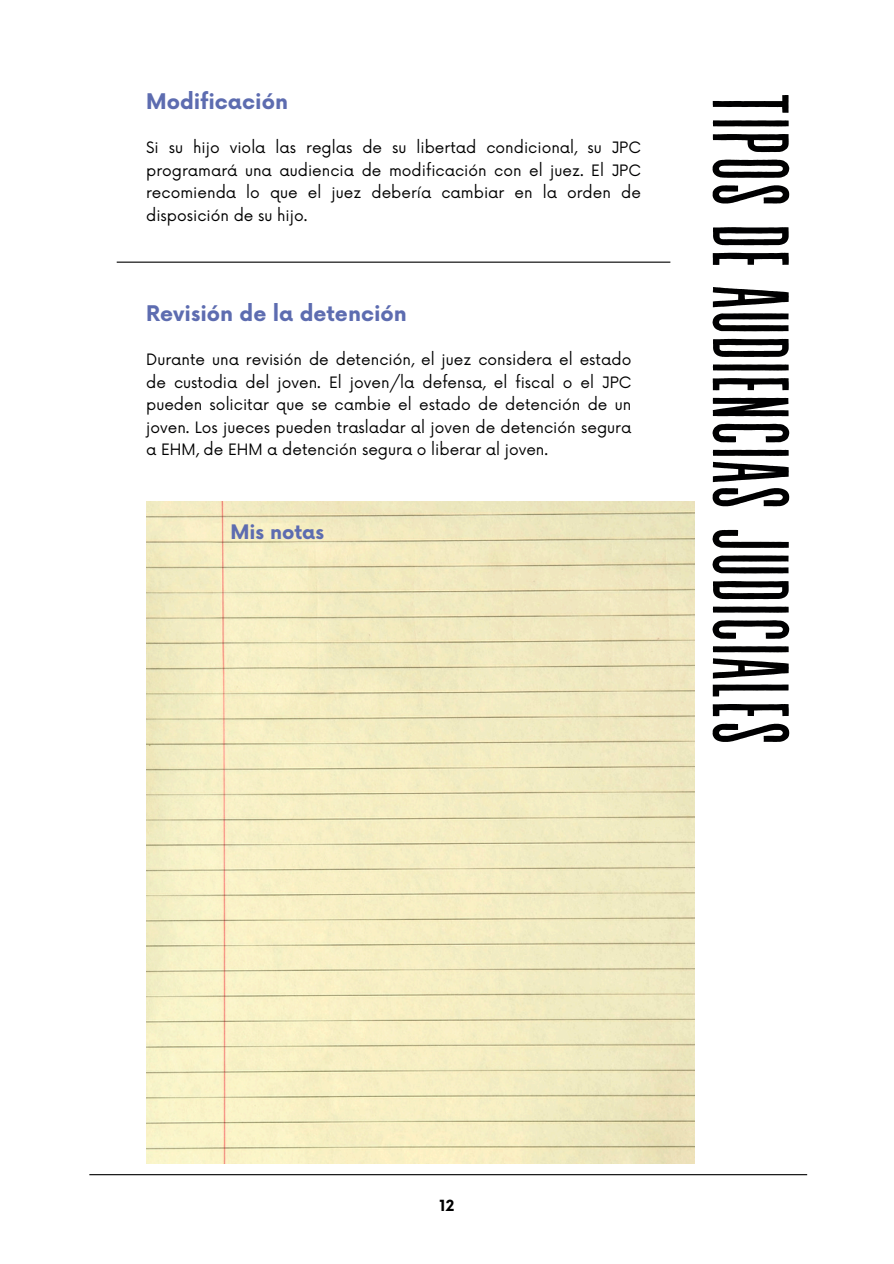
<style>
.page{position:relative;width:894px;height:1264px;background:#fff}
.page>*{position:absolute;margin:0;border:0;box-sizing:border-box;transform-origin:0 0}
.t1{font:108px "Revive 80 Tall";color:#000001}
.t2{font:700 21px "Now";color:#5d6cb0}
.t3{font:700 19.5px "Now";color:#5d6cb0}
.t4{font:15.3px/22.5px "Now";color:#000001;text-align:justify}
.t5{font:700 15px "Now";color:#000001}
</style>
<div class="page">
<hr style="left:89px;top:1174px;width:718px;height:1px;background:#000001">
<hr style="left:117px;top:261px;width:553px;height:2px;background:#000001">
<img style="left:146px;top:501px;width:548px;height:662px">
<p class="t2" style="left:146px;top:90px;width:143px">Modificación</p>
<h1 class="t4" style="left:146px;top:137px;width:496px">Si su hijo viola las reglas de su libertad condicional, su JPC programará una audiencia de modificación con el juez. El JPC recomienda lo que el juez debería cambiar en la orden de disposición de su hijo.</h1>
<h2 class="t2" style="left:146px;top:302px;width:262px">Revisión de la detención</h2>
<p class="t4" style="left:146px;top:349px;width:486px">Durante una revisión de detención, el juez considera el estado de custodia del joven. El joven/la defensa, el fiscal o el JPC pueden solicitar que se cambie el estado de detención de un joven. Los jueces pueden trasladar al joven de detención segura a EHM, de EHM a detención segura o liberar al joven.</p>
<p class="t3" style="left:230px;top:522px;width:95px">Mis notas</p>
<h2 class="t1" style="left:805px;top:91px;width:656px;rotate:90deg">TIPOSDEAUDIENCIASJUDICIALES</h2>
<p class="t5" style="left:439px;top:1197px;width:16px">12</p>
</div>
